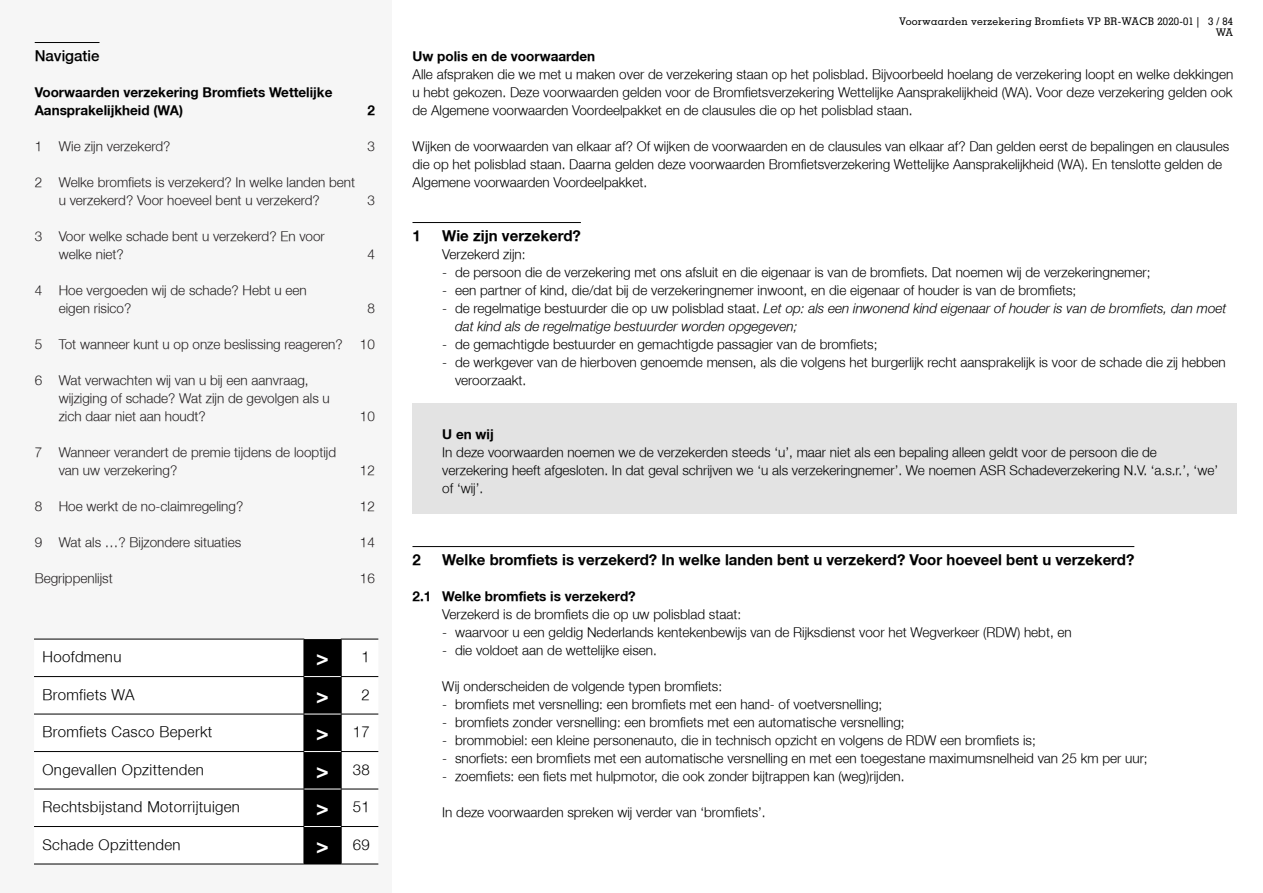
<style>
.page{position:relative;width:1263px;height:893px;background:#fff}
.page>*{position:absolute;margin:0;border:0;box-sizing:border-box;transform-origin:0 0}
.t1{font:700 21px "ASR Helvetica";color:#fff}
.t2{font:300 15px "ASR Helvetica";letter-spacing:.025em;color:#000}
.Artikelkop_met_lijn{font:700 15px "ASR Helvetica";color:#000}
.t3{font:300 15px "Fortis Helvetica";color:#000}
.Opsomming_1{font:300 13.5px/18px "ASR Helvetica";color:#000}
.Platte_tekst{font:300 13.5px/18px "ASR Helvetica";color:#000;text-align:justify}
.t4{font:300 13.5px/18px "ASR Helvetica";color:#231f20}
.Tekst_in_grijs_kader{font:300 13.5px/18px "ASR Helvetica";color:#000}
.Opsomming_1-2{font:italic 300 13.5px/18px "ASR Helvetica";color:#000}
.Sub_artikelkop{font:700 13.5px/18px "ASR Helvetica";color:#000}
.Sub_kop_zonder_numme{font:700 13.5px "ASR Helvetica";color:#000}
.Tekstkop_in_grijs_ka{font:700 13.5px "ASR Helvetica";color:#000}
.t5{font:500 10.5px/10.5px "Memphis";letter-spacing:.025em;color:#000;text-align:right}
.s1{font-weight:300;font-size:15px;color:#000}
.s2{font-weight:700;font-size:21px;color:#fff}
.s3{font-style:normal}
</style>
<div class="page">
<div style="left:0;top:0;width:391px;height:893px;background:#f6f6f6"></div>
<hr style="left:35px;top:42px;width:64px;height:1px;background:#000">
<div style="left:34px;top:640px;width:344px;height:224px;background:#fff"></div>
<div style="left:305px;top:639px;width:36px;height:225px;background:#000"></div>
<hr style="left:34px;top:639px;width:270px;height:1px;background:#000">
<hr style="left:304px;top:639px;width:1px;height:37px;background:#000">
<hr style="left:341px;top:639px;width:37px;height:1px;background:#000">
<hr style="left:341px;top:639px;width:1px;height:37px;background:#000">
<hr style="left:34px;top:676px;width:270px;height:1px;background:#000">
<hr style="left:304px;top:677px;width:1px;height:37px;background:#000">
<hr style="left:341px;top:676px;width:37px;height:1px;background:#000">
<hr style="left:341px;top:677px;width:1px;height:37px;background:#000">
<hr style="left:34px;top:714px;width:270px;height:1px;background:#000">
<hr style="left:304px;top:714px;width:1px;height:37px;background:#000">
<hr style="left:341px;top:714px;width:37px;height:1px;background:#000">
<hr style="left:341px;top:714px;width:1px;height:37px;background:#000">
<hr style="left:34px;top:751px;width:270px;height:1px;background:#000">
<hr style="left:304px;top:752px;width:1px;height:37px;background:#000">
<hr style="left:341px;top:751px;width:37px;height:1px;background:#000">
<hr style="left:341px;top:752px;width:1px;height:37px;background:#000">
<hr style="left:34px;top:789px;width:270px;height:1px;background:#000">
<hr style="left:304px;top:789px;width:1px;height:37px;background:#000">
<hr style="left:341px;top:789px;width:37px;height:1px;background:#000">
<hr style="left:341px;top:789px;width:1px;height:37px;background:#000">
<hr style="left:34px;top:826px;width:270px;height:1px;background:#000">
<hr style="left:304px;top:827px;width:1px;height:37px;background:#000">
<hr style="left:341px;top:826px;width:37px;height:1px;background:#000">
<hr style="left:341px;top:827px;width:1px;height:37px;background:#000">
<hr style="left:34px;top:864px;width:270px;height:1px;background:#000">
<hr style="left:304px;top:864px;width:37px;height:1px;background:#000">
<hr style="left:341px;top:864px;width:37px;height:1px;background:#000">
<hr style="left:304px;top:789px;width:37px;height:1px;background:#fff">
<hr style="left:304px;top:826px;width:37px;height:1px;background:#fff">
<hr style="left:304px;top:751px;width:37px;height:1px;background:#fff">
<hr style="left:304px;top:676px;width:37px;height:1px;background:#fff">
<hr style="left:304px;top:714px;width:37px;height:1px;background:#fff">
<hr style="left:412px;top:222px;width:169px;height:1px;background:#000">
<div style="left:412px;top:403px;width:825px;height:20px;background:#e3e3e3"></div>
<div style="left:412px;top:421px;width:825px;height:20px;background:#e3e3e3"></div>
<div style="left:412px;top:439px;width:825px;height:56px;background:#e3e3e3"></div>
<div style="left:412px;top:493px;width:825px;height:20px;background:#e3e3e3"></div>
<hr style="left:412px;top:546px;width:722px;height:1px;background:#000">
<p class="t3" style="left:35px;top:46px;width:66px">Navigatie</p>
<p class="Sub_artikelkop" style="left:35px;top:83px;width:299px">Voorwaarden verzekering Bromfiets Wettelijke<br>Aansprakelijkheid (WA)</p>
<p class="Sub_artikelkop" style="left:367px;top:101px;width:9px">2</p>
<p class="t4" style="left:35px;top:137px;width:137px">1 Wie zijn verzekerd?</p>
<p class="t4" style="left:367px;top:137px;width:9px">3</p>
<p class="t4" style="left:59px;top:173px;width:298px;text-indent:-24px">2 Welke bromfiets is verzekerd? In welke landen bent u verzekerd? Voor hoeveel bent u verzekerd?</p>
<p class="t4" style="left:367px;top:191px;width:9px">3</p>
<p class="t4" style="left:59px;top:227px;width:268px;text-indent:-24px">3 Voor welke schade bent u verzekerd? En voor welke niet?</p>
<p class="t4" style="left:59px;top:281px;width:250px;text-indent:-24px">4 Hoe vergoeden wij de schade? Hebt u een eigen risico?</p>
<p class="t4" style="left:367px;top:245px;width:9px">4</p>
<p class="t4" style="left:367px;top:299px;width:9px">8</p>
<p class="t4" style="left:35px;top:335px;width:309px">5 Tot wanneer kunt u op onze beslissing reageren?</p>
<p class="t4" style="left:360px;top:335px;width:17px">10</p>
<p class="t4" style="left:59px;top:371px;width:273px;text-indent:-24px">6 Wat verwachten wij van u bij een aanvraag, wijziging of schade? Wat zijn de gevolgen als u zich daar niet aan houdt?</p>
<p class="t4" style="left:360px;top:407px;width:17px">10</p>
<p class="t4" style="left:59px;top:443px;width:279px;text-indent:-24px">7 Wanneer verandert de premie tijdens de looptijd van uw verzekering?</p>
<p class="t4" style="left:360px;top:461px;width:17px">12</p>
<p class="t4" style="left:35px;top:497px;width:210px">8 Hoe werkt de no-claimregeling?</p>
<p class="t4" style="left:360px;top:497px;width:17px">12</p>
<p class="t4" style="left:35px;top:533px;width:208px">9 Wat als …? Bijzondere situaties</p>
<p class="t4" style="left:360px;top:533px;width:17px">14</p>
<p class="t4" style="left:35px;top:569px;width:80px">Begrippenlijst</p>
<p class="t4" style="left:360px;top:569px;width:17px">16</p>
<p class="t2" style="left:43px;top:648px;width:80px">Hoofdmenu</p>
<h1 class="t1" style="left:316px;top:645px;width:55px">&gt; <span class="s1">1</span></h1>
<p class="t2" style="left:43px;top:685px;width:94px">Bromfiets WA</p>
<h1 class="t1" style="left:316px;top:682px;width:55px">&gt; <span class="s1">2</span></h1>
<p class="t2" style="left:43px;top:722px;width:171px">Bromfiets Casco Beperkt</p>
<p class="t2" style="left:316px;top:722px;width:55px"><span class="s2">&gt;</span> 17</p>
<p class="t2" style="left:43px;top:760px;width:163px">Ongevallen Opzittenden</p>
<p class="t2" style="left:316px;top:760px;width:55px"><span class="s2">&gt;</span> 38</p>
<p class="t2" style="left:43px;top:797px;width:199px">Rechtsbijstand Motorrijtuigen</p>
<p class="t2" style="left:316px;top:797px;width:55px"><span class="s2">&gt;</span> 51</p>
<p class="t2" style="left:43px;top:835px;width:140px">Schade Opzittenden</p>
<p class="t2" style="left:316px;top:835px;width:55px"><span class="s2">&gt;</span> 69</p>
<p class="t5" style="left:899px;top:16px;width:335px">Voorwaarden verzekering Bromfiets VP BR-WACB 2020-01 | 3 / 84<br>WA</p>
<p class="Sub_kop_zonder_numme" style="left:412px;top:47px;width:184px">Uw polis en de voorwaarden</p>
<p class="Platte_tekst" style="left:412px;top:65px;width:822px">Alle afspraken die we met u maken over de verzekering staan op het polisblad. Bijvoorbeeld hoelang de verzekering loopt en welke dekkingen u hebt gekozen. Deze voorwaarden gelden voor de Bromfietsverzekering Wettelijke Aansprakelijkheid (WA). Voor deze verzekering gelden ook de Algemene voorwaarden Voordeelpakket en de clausules die op het polisblad staan.</p>
<p class="Platte_tekst" style="left:412px;top:137px;width:818px;text-align:left">Wijken de voorwaarden van elkaar af? Of wijken de voorwaarden en de clausules van elkaar af? Dan gelden eerst de bepalingen en clausules die op het polisblad staan. Daarna gelden deze voorwaarden Bromfietsverzekering Wettelijke Aansprakelijkheid (WA). En tenslotte gelden de<br>Algemene voorwaarden Voordeelpakket.</p>
<p class="Artikelkop_met_lijn" style="left:412px;top:226px;width:10px">1</p>
<p class="Artikelkop_met_lijn" style="left:442px;top:226px;width:140px">Wie zijn verzekerd?</p>
<p class="Platte_tekst" style="left:442px;top:245px;width:85px">Verzekerd zijn:</p>
<p class="Opsomming_1" style="left:442px;top:263px;width:710px">- de persoon die de verzekering met ons afsluit en die eigenaar is van de bromfiets. Dat noemen wij de verzekeringnemer;</p>
<p class="Opsomming_1" style="left:442px;top:281px;width:635px">- een partner of kind, die/dat bij de verzekeringnemer inwoont, en die eigenaar of houder is van de bromfiets;</p>
<p class="Opsomming_1-2" style="left:455px;top:299px;width:773px;text-indent:-13px"><span class="s3">- de regelmatige bestuurder die op uw polisblad staat.</span> Let op: als een inwonend kind eigenaar of houder is van de bromfiets, dan moet dat kind als de regelmatige bestuurder worden opgegeven;</p>
<p class="Opsomming_1" style="left:442px;top:335px;width:437px">- de gemachtigde bestuurder en gemachtigde passagier van de bromfiets;</p>
<p class="Opsomming_1" style="left:455px;top:353px;width:772px;text-indent:-13px">- de werkgever van de hierboven genoemde mensen, als die volgens het burgerlijk recht aansprakelijk is voor de schade die zij hebben veroorzaakt.</p>
<p class="Tekstkop_in_grijs_ka" style="left:442px;top:425px;width:53px">U en wij</p>
<p class="Tekst_in_grijs_kader" style="left:442px;top:443px;width:777px">In deze voorwaarden noemen we de verzekerden steeds ‘u’, maar niet als een bepaling alleen geldt voor de persoon die de verzekering heeft afgesloten. In dat geval schrijven we ‘u als verzekeringnemer’. We noemen ASR Schadeverzekering N.V. ‘a.s.r.’, ‘we’ of ‘wij’.</p>
<p class="Artikelkop_met_lijn" style="left:412px;top:550px;width:10px">2</p>
<p class="Artikelkop_met_lijn" style="left:442px;top:550px;width:694px">Welke bromfiets is verzekerd? In welke landen bent u verzekerd? Voor hoeveel bent u verzekerd?</p>
<p class="Sub_artikelkop" style="left:412px;top:587px;width:225px">2.1 Welke bromfiets is verzekerd?</p>
<p class="Platte_tekst" style="left:442px;top:605px;width:300px">Verzekerd is de bromfiets die op uw polisblad staat:</p>
<p class="Opsomming_1" style="left:442px;top:623px;width:631px">- waarvoor u een geldig Nederlands kentekenbewijs van de Rijksdienst voor het Wegverkeer (RDW) hebt, en</p>
<p class="Opsomming_1" style="left:442px;top:641px;width:216px">- die voldoet aan de wettelijke eisen.</p>
<p class="Opsomming_1" style="left:442px;top:677px;width:281px">Wij onderscheiden de volgende typen bromfiets:</p>
<p class="Opsomming_1" style="left:442px;top:695px;width:442px">- bromfiets met versnelling: een bromfiets met een hand- of voetversnelling;</p>
<p class="Opsomming_1" style="left:442px;top:713px;width:464px">- bromfiets zonder versnelling: een bromfiets met een automatische versnelling;</p>
<p class="Opsomming_1" style="left:442px;top:731px;width:595px">- brommobiel: een kleine personenauto, die in technisch opzicht en volgens de RDW een bromfiets is;</p>
<p class="Opsomming_1" style="left:442px;top:749px;width:707px">- snorfiets: een bromfiets met een automatische versnelling en met een toegestane maximumsnelheid van 25 km per uur;</p>
<p class="Opsomming_1" style="left:442px;top:767px;width:464px">- zoemfiets: een fiets met hulpmotor, die ook zonder bijtrappen kan (weg)rijden.</p>
<p class="Platte_tekst" style="left:442px;top:803px;width:325px">In deze voorwaarden spreken wij verder van ‘bromfiets’.</p>
</div>
